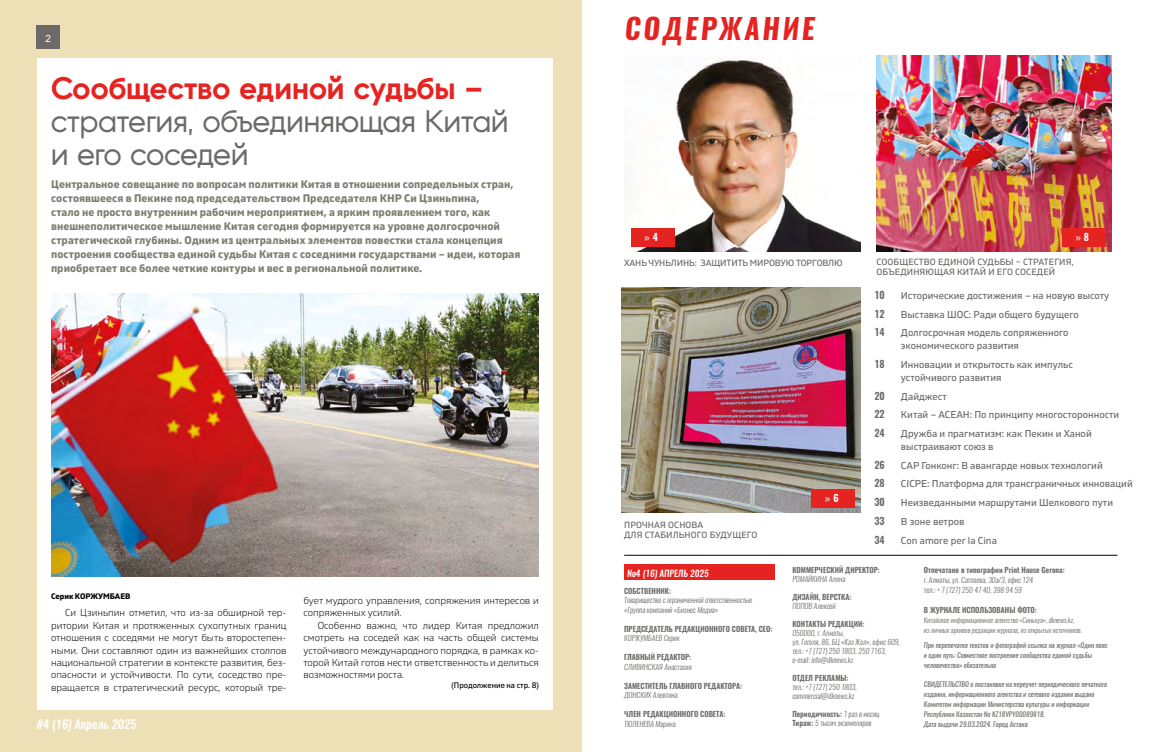
<style>
.page{position:relative;width:1163px;height:752px;background:#fff}
.page>*{position:absolute;margin:0;border:0;box-sizing:border-box;transform-origin:0 0}
.t1{font:500 31px/33px "Kontora";color:#6c6a68}
.t2{font:800 31px "Kontora";color:#e52321}
.t3{font:italic 700 28.3px "Oswald";letter-spacing:.1em;color:#e52321}
.t4{font:italic 500 12px "Oswald";color:#fff}
.t5{font:700 11px/14px "Gilam";letter-spacing:.005em;color:#7e7f71}
.t6{font:300 10px/12.4px "Gilam";color:#000;text-align:justify}
.t7{font:10px/13px "Gilam";color:#6c6a68}
.t8{font:600 10px "Oswald";color:#6c6a68}
.t9{font:10px "Arimo";color:#fff}
.t10{font:10px "Arial";color:#fff}
.t11{font:9px/10px "Gilam";letter-spacing:.01em;color:#6c6a68}
.t12{font:9px "Gilam";letter-spacing:-.01em;color:#6c6a68}
.t13{font:italic 500 9px "Oswald";color:#fff}
.t14{font:8px "Gilam";color:#000}
.t15{font:700 8px "Gilam";color:#000}
.t16{font:italic 300 7.5px/9px "Oswald";color:#6c6a68}
.t17{font:600 7.5px "Oswald";color:#6c6a68}
.t18{font:italic 7px/10px "Oswald";color:#6c6a68}
.t19{font:italic 300 7px/10px "Oswald";color:#6c6a68}
.s1{font-family:"Oswald";font-weight:600}
.s2{font-weight:600;font-style:normal}
</style>
<div class="page">
<div style="left:0;top:0;width:581px;height:751px;background:#ede0b7"></div>
<div style="left:37px;top:58px;width:515px;height:651px;background:#fff"></div>
<div style="left:624px;top:564px;width:150px;height:15px;background:#e52321"></div>
<img style="left:631px;top:59px;width:229px;height:192px">
<div style="left:630px;top:228px;width:44px;height:18px;background:#e52321"></div>
<hr style="left:624px;top:554px;width:493px;height:1px;background:#000">
<img style="left:876px;top:55px;width:235px;height:196px">
<div style="left:1061px;top:228px;width:44px;height:18px;background:#e52321"></div>
<img style="left:621px;top:288px;width:239px;height:224px">
<div style="left:811px;top:489px;width:44px;height:18px;background:#e52321"></div>
<div style="left:37px;top:26px;width:23px;height:23px;background:#6c6a68"></div>
<img style="left:51px;top:293px;width:488px;height:283px">
<p class="t10" style="left:46px;top:31px;width:7px">2</p>
<h1 class="t2" style="left:51px;top:66px;width:433px">Сообщество единой судьбы –</h1>
<h1 class="t1" style="left:51px;top:105px;width:459px">стратегия, объединяющая Китай и его соседей</h1>
<p class="t5" style="left:51px;top:176px;width:471px">Центральное совещание по вопросам политики Китая в отношении сопредельных стран, состоявшееся в Пекине под председательством Председателя КНР Си Цзиньпина,<br>стало не просто внутренним рабочим мероприятием, а ярким проявлением того, как внешнеполитическое мышление Китая сегодня формируется на уровне долгосрочной стратегической глубины. Одним из центральных элементов повестки стала концепция построения сообщества единой судьбы Китая с соседними государствами – идеи, которая приобретает все более четкие контуры и вес в региональной политике.</p>
<p class="t15" style="left:51px;top:590px;width:81px">Серик КОРЖУМБАЕВ</p>
<p class="t6" style="left:51px;top:606px;width:237px;text-indent:14px">Си Цзиньпин отметил, что из-за обширной тер&shy;ритории Китая и протяженных сухопутных границ отношения с соседями не могут быть второстепен&shy;ными. Они составляют один из важнейших столпов национальной стратегии в контексте развития, без&shy;опасности и устойчивости. По сути, соседство пре&shy;вращается в стратегический ресурс, который тре-</p>
<p class="t4" style="left:37px;top:715px;width:101px">#4 (16) Апрель 2025</p>
<p class="t6" style="left:303px;top:593px;width:237px">бует мудрого управления, сопряжения интересов и сопряженных усилий.</p>
<p class="t6" style="left:303px;top:618px;width:237px;text-indent:14px">Особенно важно, что лидер Китая предложил смотреть на соседей как на часть общей системы устойчивого международного порядка, в рамках ко&shy;торой Китай готов нести ответственность и делиться возможностями роста.</p>
<p class="t14" style="left:451px;top:678px;width:89px">(Продолжение на стр. 8)</p>
<h2 class="t3" style="left:624px;top:9px;width:191px">СОДЕРЖАНИЕ</h2>
<p class="t9" style="left:644px;top:230px;width:15px">» <span class="s1">4</span></p>
<p class="t12" style="left:624px;top:256px;width:220px">ХАНЬ ЧУНЬЛИНЬ: ЗАЩИТИТЬ МИРОВУЮ ТОРГОВЛЮ</p>
<p class="t11" style="left:624px;top:519px;width:135px">ПРОЧНАЯ ОСНОВА<br>ДЛЯ СТАБИЛЬНОГО БУДУЩЕГО</p>
<p class="t9" style="left:824px;top:491px;width:15px">» <span class="s1">6</span></p>
<p class="t9" style="left:1075px;top:230px;width:15px">» <span class="s1">8</span></p>
<p class="t11" style="left:876px;top:256px;width:199px">СООБЩЕСТВО ЕДИНОЙ СУДЬБЫ – СТРАТЕГИЯ,<br>ОБЪЕДИНЯЮЩАЯ КИТАЙ И ЕГО СОСЕДЕЙ</p>
<p class="t8" style="left:874px;top:288px;width:12px">10</p>
<p class="t7" style="left:900px;top:288px;width:210px">Исторические достижения – на новую высоту</p>
<p class="t8" style="left:874px;top:306px;width:12px">12</p>
<p class="t7" style="left:900px;top:307px;width:179px">Выставка ШОС: Ради общего будущего</p>
<p class="t8" style="left:874px;top:325px;width:12px">14</p>
<p class="t7" style="left:900px;top:325px;width:169px">Долгосрочная модель сопряженного экономического развития</p>
<p class="t8" style="left:874px;top:357px;width:12px">18</p>
<p class="t7" style="left:900px;top:357px;width:173px">Инновации и открытость как импульс устойчивого развития</p>
<p class="t8" style="left:874px;top:388px;width:12px">20</p>
<p class="t7" style="left:900px;top:389px;width:47px">Дайджест</p>
<p class="t8" style="left:874px;top:407px;width:12px">22</p>
<p class="t7" style="left:900px;top:407px;width:220px">Китай – АСЕАН: По принципу многосторонности</p>
<p class="t8" style="left:874px;top:426px;width:12px">24</p>
<p class="t7" style="left:900px;top:426px;width:192px">Дружба и прагматизм: как Пекин и Ханой выстраивают союз в</p>
<p class="t8" style="left:874px;top:457px;width:12px">26</p>
<p class="t7" style="left:900px;top:458px;width:203px">САР Гонконг: В авангарде новых технологий</p>
<p class="t8" style="left:874px;top:476px;width:12px">28</p>
<p class="t7" style="left:900px;top:476px;width:233px">CICPE: Платформа для трансграничных инноваций</p>
<p class="t8" style="left:874px;top:495px;width:12px">30</p>
<p class="t7" style="left:900px;top:495px;width:214px">Неизведанными маршрутами Шелкового пути</p>
<p class="t8" style="left:874px;top:513px;width:12px">33</p>
<p class="t7" style="left:900px;top:514px;width:65px">В зоне ветров</p>
<p class="t8" style="left:874px;top:532px;width:12px">34</p>
<p class="t7" style="left:900px;top:533px;width:98px">Con amore per la Cina</p>
<p class="t13" style="left:627px;top:566px;width:83px">№4 (16) АПРЕЛЬ 2025</p>
<p class="t17" style="left:624px;top:585px;width:48px">СОБСТВЕННИК:</p>
<p class="t16" style="left:624px;top:595px;width:129px;line-height:9.5px">Товарищество с ограниченной ответственностью «Группа компаний «Бизнес Медиа»</p>
<p class="t17" style="left:624px;top:623px;width:150px">ПРЕДСЕДАТЕЛЬ РЕДАКЦИОННОГО СОВЕТА, CEO:</p>
<p class="t16" style="left:624px;top:633px;width:57px">КОРЖУМБАЕВ Серик</p>
<p class="t17" style="left:624px;top:651px;width:68px">ГЛАВНЫЙ РЕДАКТОР:</p>
<p class="t16" style="left:624px;top:661px;width:69px">СЛИВИНСКАЯ Анастасия</p>
<p class="t17" style="left:624px;top:680px;width:119px">ЗАМЕСТИТЕЛЬ ГЛАВНОГО РЕДАКТОРА:</p>
<p class="t16" style="left:624px;top:690px;width:55px">ДОНСКИХ Алевтина</p>
<p class="t17" style="left:624px;top:708px;width:103px">ЧЛЕН РЕДАКЦИОННОГО СОВЕТА:</p>
<p class="t16" style="left:624px;top:718px;width:53px">ТЮЛЕНЕВА Марина</p>
<p class="t17" style="left:792px;top:564px;width:89px">КОММЕРЧЕСКИЙ ДИРЕКТОР:</p>
<p class="t16" style="left:792px;top:573px;width:54px">РОМАЙКИНА Алена</p>
<p class="t17" style="left:792px;top:591px;width:60px">ДИЗАЙН, ВЕРСТКА:</p>
<p class="t16" style="left:792px;top:600px;width:45px">ПОПОВ Алексей</p>
<p class="t17" style="left:792px;top:618px;width:73px">КОНТАКТЫ РЕДАКЦИИ:</p>
<p class="t16" style="left:792px;top:627px;width:109px">050000, г. Алматы,<br>ул. Гоголя, 86, БЦ «Каз Жол», офис 609, тел.: +7 (727) 250 1803, 250 7163, e-mail: info@dknews.kz</p>
<p class="t17" style="left:792px;top:672px;width:58px">ОТДЕЛ РЕКЛАМЫ:</p>
<p class="t16" style="left:792px;top:681px;width:66px">тел.: +7 (727) 250 1803, commercial@dknews.kz</p>
<p class="t16" style="left:792px;top:708px;width:88px"><span class="s2">Периодичность:</span> 1 раз в месяц<br><span class="s2">Тираж:</span> 5 тысяч экземпляров</p>
<p class="t17" style="left:923px;top:564px;width:142px">Отпечатано в типографии Print House Gerona:</p>
<p class="t16" style="left:923px;top:574px;width:111px;line-height:10px">г. Алматы, ул. Сатпаева, 30а/3, офис 124 тел.: + 7 (727) 250 47 40, 398 94 59</p>
<p class="t17" style="left:923px;top:604px;width:114px">В ЖУРНАЛЕ ИСПОЛЬЗОВАНЫ ФОТО:</p>
<p class="t19" style="left:923px;top:614px;width:159px">Китайское информационное агентство «Синьхуа», dknews.kz,<br>из личных архивов редакции журнала, из открытых источников.</p>
<p class="t18" style="left:923px;top:640px;width:185px">При перепечатке текстов и фотографий ссылка на журнал «Один пояс и один путь: Совместное построение сообщества единой судьбы человечества» обязательна</p>
<p class="t18" style="left:923px;top:678px;width:184px">СВИДЕТЕЛЬСТВО о постановке на переучет периодического печатного издания, информационного агентства и сетевого издания выдано Комитетом информации Министерства культуры и информации Республики Казахстан № KZ18VPY00089818.<br>Дата выдачи 29.03.2024. Город Астана</p>
</div>
